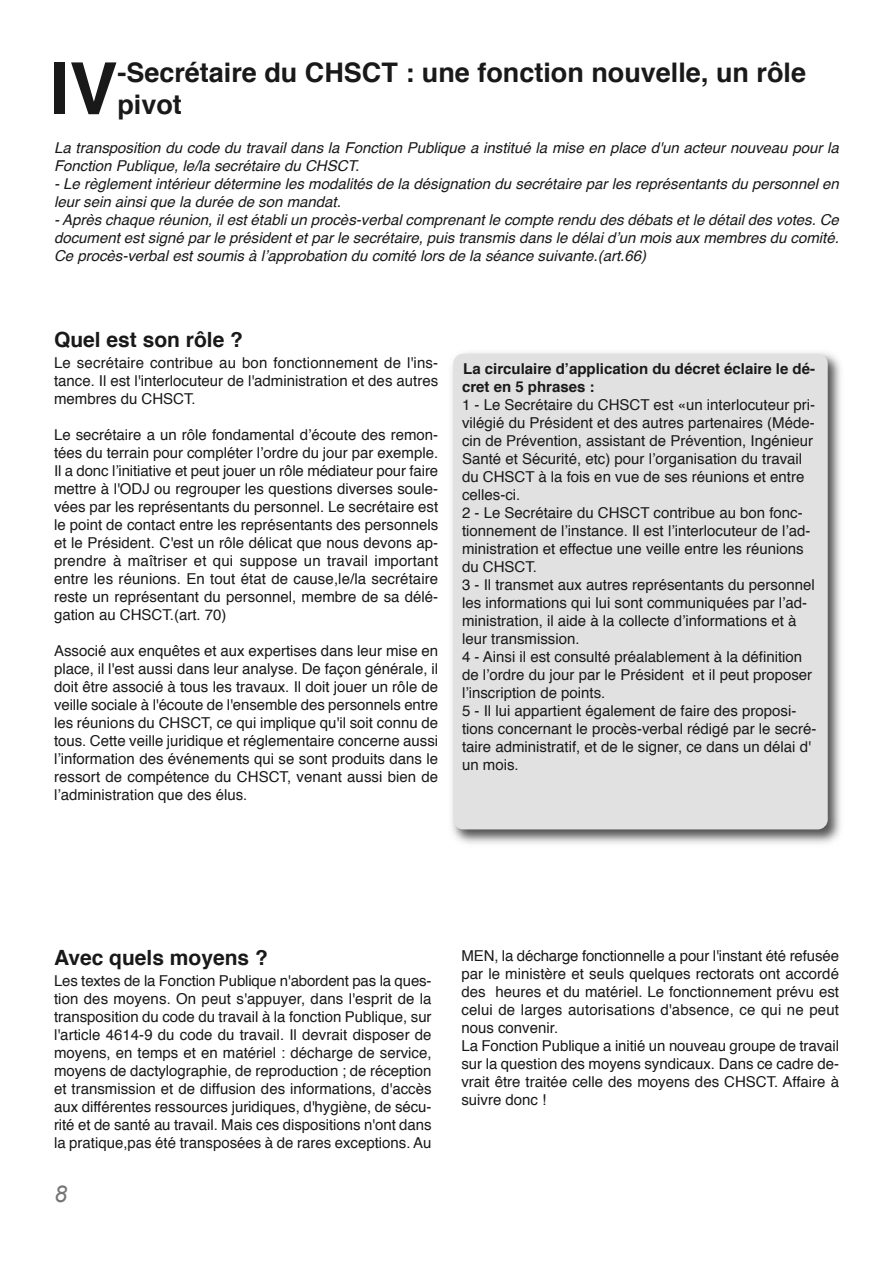
<style>
.page{position:relative;width:893px;height:1263px;background:#fff}
.page>*{position:absolute;margin:0;border:0;box-sizing:border-box;transform-origin:0 0}
.t1{font:700 72px "Helvetica";color:#191919}
.t2{font:700 27px/32.4px "Helvetica";color:#191919}
.t3{font:italic 23.1px "Arial";color:#757575}
.t4{font:700 21px "Helvetica";color:#191919}
.t5{font:15px/18px "Helvetica";color:#191919;text-align:justify}
.t6{font:italic 15px/18px "Helvetica";color:#191919}
.t7{font:700 15px/18px "Helvetica";color:#191919}
</style>
<div class="page">
<img style="left:451px;top:352px;width:390px;height:492px">
<div style="left:453px;top:354px;width:375px;height:475px;background:#e1e1e1;border-radius:10px"></div>
<h1 class="t1" style="left:49px;top:59px;width:69px">IV</h1>
<h2 class="t2" style="left:117px;top:58px;width:690px">-Secrétaire du CHSCT : une fonction nouvelle, un rôle pivot</h2>
<p class="t6" style="left:54px;top:139px;width:786px">La transposition du code du travail dans la Fonction Publique a institué la mise en place d'un acteur nouveau pour la<br>Fonction Publique, le/la secrétaire du CHSCT.</p>
<p class="t6" style="left:54px;top:175px;width:786px">- Le règlement intérieur détermine les modalités de la désignation du secrétaire par les représentants du personnel en leur sein ainsi que la durée de son mandat.</p>
<p class="t6" style="left:54px;top:211px;width:786px;text-align:justify">- Après chaque réunion, il est établi un procès-verbal comprenant le compte rendu des débats et le détail des votes. Ce document est signé par le président et par le secrétaire, puis transmis dans le délai d’un mois aux membres du comité.<br>Ce procès-verbal est soumis à l’approbation du comité lors de la séance suivante.(art.66)</p>
<h3 class="t4" style="left:54px;top:331px;width:191px">Quel est son rôle ?</h3>
<p class="t5" style="left:54px;top:355px;width:386px">Le secrétaire contribue au bon fonctionnement de l'ins&shy;tance. Il est l'interlocuteur de l'administration et des autres membres du CHSCT.</p>
<p class="t5" style="left:54px;top:427px;width:386px">Le secrétaire a un rôle fondamental d’écoute des remon&shy;tées du terrain pour compléter l’ordre du jour par exemple.<br>Il a donc l’initiative et peut jouer un rôle médiateur pour faire mettre à l'ODJ ou regrouper les questions diverses soule&shy;vées par les représentants du personnel. Le secrétaire est le point de contact entre les représentants des personnels et le Président. C'est un rôle délicat que nous devons ap&shy;prendre à maîtriser et qui suppose un travail important entre les réunions. En tout état de cause,le/la secrétaire reste un représentant du personnel, membre de sa délé&shy;gation au CHSCT.(art. 70)</p>
<p class="t5" style="left:54px;top:643px;width:386px">Associé aux enquêtes et aux expertises dans leur mise en place, il l'est aussi dans leur analyse. De façon générale, il doit être associé à tous les travaux. Il doit jouer un rôle de veille sociale à l'écoute de l'ensemble des personnels entre les réunions du CHSCT, ce qui implique qu'il soit connu de tous. Cette veille juridique et réglementaire concerne aussi l’information des événements qui se sont produits dans le ressort de compétence du CHSCT, venant aussi bien de l’administration que des élus.</p>
<p class="t7" style="left:462px;top:361px;width:355px">La circulaire d’application du décret éclaire le dé&shy;cret en 5 phrases :</p>
<p class="t5" style="left:462px;top:397px;width:356px;text-align:left">1 - Le Secrétaire du CHSCT est «un interlocuteur pri&shy;vilégié du Président et des autres partenaires (Méde&shy;cin de Prévention, assistant de Prévention, Ingénieur Santé et Sécurité, etc) pour l’organisation du travail du CHSCT à la fois en vue de ses réunions et entre celles-ci.<br>2 - Le Secrétaire du CHSCT contribue au bon fonc&shy;tionnement de l’instance. Il est l’interlocuteur de l’ad&shy;ministration et effectue une veille entre les réunions du CHSCT.<br>3 - Il transmet aux autres représentants du personnel les informations qui lui sont communiquées par l’ad&shy;ministration, il aide à la collecte d’informations et à leur transmission.<br>4 - Ainsi il est consulté préalablement à la définition de l’ordre du jour par le Président et il peut proposer l’inscription de points.<br>5 - Il lui appartient également de faire des proposi&shy;tions concernant le procès-verbal rédigé par le secré&shy;taire administratif, et de le signer, ce dans un délai d' un mois.</p>
<h3 class="t4" style="left:54px;top:949px;width:215px">Avec quels moyens ?</h3>
<p class="t5" style="left:54px;top:973px;width:379px">Les textes de la Fonction Publique n'abordent pas la ques&shy;tion des moyens. On peut s'appuyer, dans l'esprit de la transposition du code du travail à la fonction Publique, sur l'article 4614-9 du code du travail. Il devrait disposer de moyens, en temps et en matériel : décharge de service, moyens de dactylographie, de reproduction ; de réception et transmission et de diffusion des informations, d'accès aux différentes ressources juridiques, d'hygiène, de sécu&shy;rité et de santé au travail. Mais ces dispositions n'ont dans la pratique,pas été transposées à de rares exceptions. Au</p>
<h3 class="t3" style="left:54px;top:1180px;width:14px">8</h3>
<p class="t5" style="left:461px;top:948px;width:379px;text-align:left">MEN, la décharge fonctionnelle a pour l'instant été refusée par le ministère et seuls quelques rectorats ont accordé des heures et du matériel. Le fonctionnement prévu est celui de larges autorisations d'absence, ce qui ne peut nous convenir.<br>La Fonction Publique a initié un nouveau groupe de travail sur la question des moyens syndicaux. Dans ce cadre de&shy;vrait être traitée celle des moyens des CHSCT. Affaire à suivre donc !</p>
</div>
